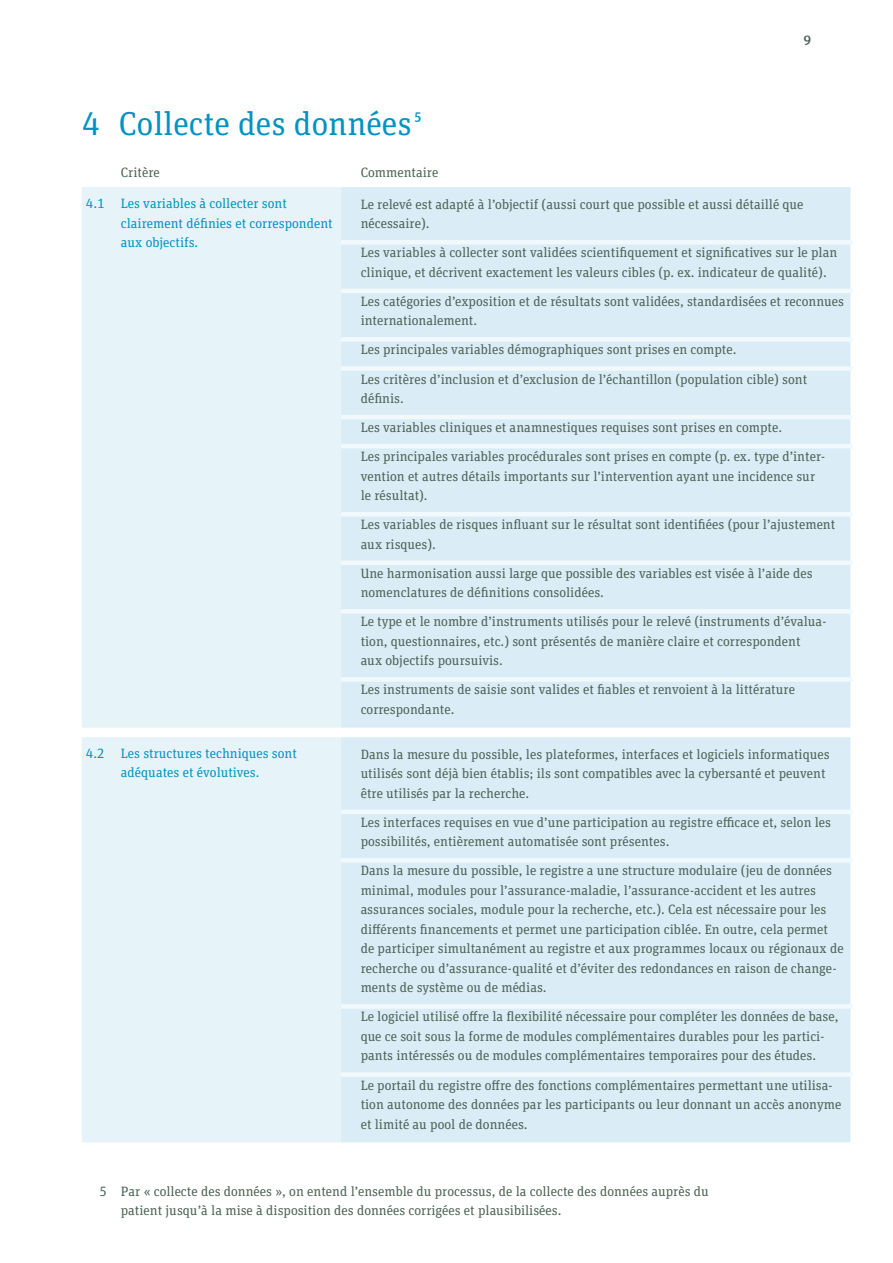
<style>
.page{position:relative;width:893px;height:1263px;background:#fff}
.page>*{position:absolute;margin:0;border:0;box-sizing:border-box;transform-origin:0 0}
.t1{font:33px "Unit Slab OT";color:#0093c1}
.t2{font:13.5px/19.5px "Unit Slab OT";color:#4b6254}
.t3{font:13.5px/19.2px "Unit Slab OT";color:#0093c1}
.t4{font:500 13.5px "Unit Slab OT";color:#0093c1}
.t5{font:500 13.5px "Unit Slab OT";color:#4b6254}
</style>
<div class="page">
<div style="left:82px;top:187px;width:259px;height:955px;background:#e6f3f9"></div>
<div style="left:341px;top:187px;width:509px;height:955px;background:#daecf6"></div>
<svg style="left:82px;top:728px;width:768px;height:9px"></svg>
<div style="left:341px;top:240px;width:512px;height:5px;background:#f2f9fc"></div>
<hr style="left:341px;top:289px;width:512px;height:4px;background:#f2f9fc">
<div style="left:341px;top:337px;width:512px;height:5px;background:#f2f9fc"></div>
<div style="left:341px;top:366px;width:512px;height:5px;background:#f2f9fc"></div>
<hr style="left:341px;top:415px;width:512px;height:4px;background:#f2f9fc">
<hr style="left:341px;top:444px;width:512px;height:4px;background:#f2f9fc">
<hr style="left:341px;top:512px;width:512px;height:4px;background:#f2f9fc">
<div style="left:341px;top:560px;width:512px;height:5px;background:#f2f9fc"></div>
<div style="left:341px;top:609px;width:512px;height:5px;background:#f2f9fc"></div>
<div style="left:341px;top:677px;width:512px;height:5px;background:#f2f9fc"></div>
<div style="left:341px;top:809px;width:512px;height:5px;background:#f2f9fc"></div>
<div style="left:341px;top:858px;width:512px;height:5px;background:#f2f9fc"></div>
<div style="left:341px;top:1004px;width:512px;height:5px;background:#f2f9fc"></div>
<div style="left:341px;top:1072px;width:512px;height:5px;background:#f2f9fc"></div>
<p class="t5" style="left:803px;top:32px;width:9px">9</p>
<h1 class="t1" style="left:82px;top:103px;width:332px">4 Collecte des données</h1>
<p class="t4" style="left:415px;top:108px;width:8px">5</p>
<p class="t2" style="left:121px;top:162px;width:41px">Critère</p>
<p class="t2" style="left:361px;top:162px;width:79px">Commentaire</p>
<p class="t3" style="left:121px;top:194px;width:213px;text-indent:-35px">4.1 Les variables à collecter sont clairement définies et correspondent aux objectifs.</p>
<p class="t2" style="left:361px;top:194px;width:444px">Le relevé est adapté à l’objectif (aussi court que possible et aussi détaillé que nécessaire).</p>
<p class="t2" style="left:361px;top:243px;width:478px">Les variables à collecter sont validées scientifiquement et significatives sur le plan clinique, et décrivent exactement les valeurs cibles (p. ex. indicateur de qualité).</p>
<p class="t2" style="left:361px;top:291px;width:485px">Les catégories d’exposition et de résultats sont validées, standardisées et reconnues internationalement.</p>
<p class="t2" style="left:361px;top:335px;width:448px;line-height:29.1px">Les principales variables démographiques sont prises en compte.<br>Les critères d’inclusion et d’exclusion de l’échantillon (population cible) sont</p>
<p class="t2" style="left:361px;top:384px;width:466px;line-height:29.1px">définis.<br>Les variables cliniques et anamnestiques requises sont prises en compte.<br>Les principales variables procédurales sont prises en compte (p. ex. type d’inter-</p>
<p class="t2" style="left:361px;top:466px;width:456px">vention et autres détails importants sur l’intervention ayant une incidence sur le résultat).</p>
<p class="t2" style="left:361px;top:515px;width:476px">Les variables de risques influant sur le résultat sont identifiées (pour l’ajustement aux risques).</p>
<p class="t2" style="left:361px;top:563px;width:453px">Une harmonisation aussi large que possible des variables est visée à l’aide des nomenclatures de définitions consolidées.</p>
<p class="t2" style="left:361px;top:612px;width:467px">Le type et le nombre d’instruments utilisés pour le relevé (instruments d’évalua&shy;tion, questionnaires, etc.) sont présentés de manière claire et correspondent<br>aux objectifs poursuivis.</p>
<p class="t2" style="left:361px;top:680px;width:436px">Les instruments de saisie sont valides et fiables et renvoient à la littérature correspondante.</p>
<p class="t3" style="left:86px;top:744px;width:213px;text-align:center">4.2 Les structures techniques sont adéquates et évolutives.</p>
<p class="t2" style="left:361px;top:744px;width:470px">Dans la mesure du possible, les plateformes, interfaces et logiciels informatiques utilisés sont déjà bien établis; ils sont compatibles avec la cybersanté et peuvent être utilisés par la recherche.</p>
<p class="t2" style="left:361px;top:812px;width:472px">Les interfaces requises en vue d’une participation au registre efficace et, selon les possibilités, entièrement automatisée sont présentes.</p>
<p class="t2" style="left:361px;top:861px;width:484px">Dans la mesure du possible, le registre a une structure modulaire (jeu de données minimal, modules pour l’assurance-maladie, l’assurance-accident et les autres assurances sociales, module pour la recherche, etc.). Cela est nécessaire pour les différents financements et permet une participation ciblée. En outre, cela permet de participer simultanément au registre et aux programmes locaux ou régionaux de recherche ou d’assurance-qualité et d’éviter des redondances en raison de change&shy;ments de système ou de médias.</p>
<p class="t2" style="left:361px;top:1007px;width:479px">Le logiciel utilisé offre la flexibilité nécessaire pour compléter les données de base, que ce soit sous la forme de modules complémentaires durables pour les partici&shy;pants intéressés ou de modules complémentaires temporaires pour des études.</p>
<p class="t2" style="left:361px;top:1075px;width:482px">Le portail du registre offre des fonctions complémentaires permettant une utilisa&shy;tion autonome des données par les participants ou leur donnant un accès anonyme et limité au pool de données.</p>
<p class="t2" style="left:121px;top:1182px;width:590px;line-height:18.8px;text-indent:-21px">5 Par « collecte des données », on entend l’ensemble du processus, de la collecte des données auprès du patient jusqu’à la mise à disposition des données corrigées et plausibilisées.</p>
</div>
